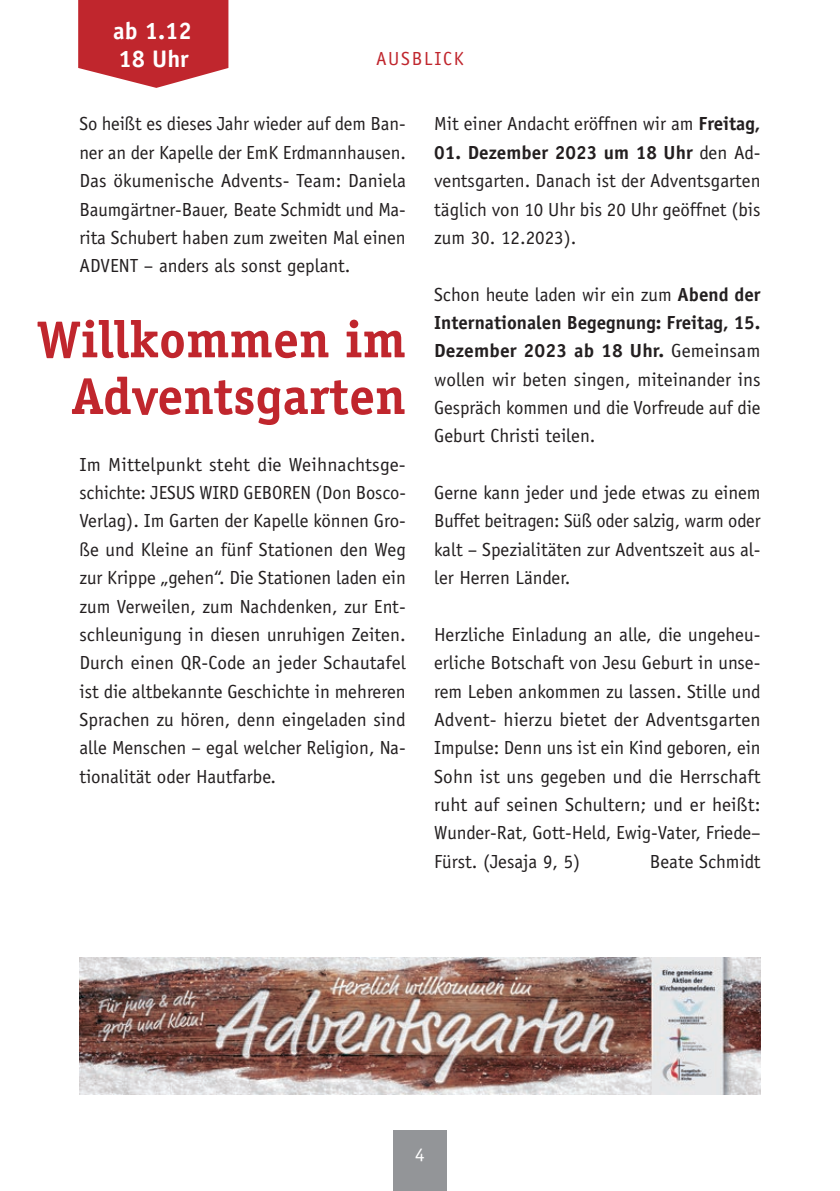
<style>
.page{position:relative;width:840px;height:1191px;background:#fff}
.page>*{position:absolute;margin:0;border:0;box-sizing:border-box;transform-origin:0 0}
.t1{font:700 52px/56.6px "Officina Serif Std";color:#c0262d;text-align:right}
.t2{font:700 24px/28px "Officina Sans Std";color:#fff}
.t3{font:19px/28.4px "Officina Sans Std";color:#231f20;text-align:justify}
.t4{font:19px "Officina Sans Std";letter-spacing:.1em;color:#c0262d}
.t5{font:19px "Officina Sans Std";color:#fff}
.s1{font-weight:700}
</style>
<div class="page">
<img style="left:79px;top:958px;width:681px;height:136px">
<svg style="left:78px;top:0;width:150px;height:88px;background:#c73f45"></svg>
<div style="left:393px;top:1130px;width:53px;height:61px;background:#939598"></div>
<p class="t2" style="left:113px;top:16px;width:80px">ab 1.12<br>18 Uhr</p>
<p class="t4" style="left:376px;top:47px;width:89px">AUSBLICK</p>
<p class="t3" style="left:79px;top:110px;width:328px">So heißt es dieses Jahr wieder auf dem Ban&shy;ner an der Kapelle der EmK Erdmannhausen.<br>Das ökumenische Advents- Team: Daniela Baumgärtner-Bauer, Beate Schmidt und Ma&shy;rita Schubert haben zum zweiten Mal einen ADVENT – anders als sonst geplant.</p>
<h1 class="t1" style="left:37px;top:311px;width:370px">Willkommen im<br>Adventsgarten</h1>
<p class="t3" style="left:79px;top:450px;width:328px">Im Mittelpunkt steht die Weihnachtsge&shy;schichte: JESUS WIRD GEBOREN (Don Bosco-Verlag). Im Garten der Kapelle können Gro&shy;ße und Kleine an fünf Stationen den Weg zur Krippe „gehen“. Die Stationen laden ein zum Verweilen, zum Nachdenken, zur Ent&shy;schleunigung in diesen unruhigen Zeiten.<br>Durch einen QR-Code an jeder Schautafel ist die altbekannte Geschichte in mehreren Sprachen zu hören, denn eingeladen sind alle Menschen – egal welcher Religion, Na&shy;tionalität oder Hautfarbe.</p>
<p class="t3" style="left:434px;top:110px;width:327px">Mit einer Andacht eröffnen wir am <span class="s1">Freitag,</span></p>
<p class="t3" style="left:434px;top:138px;width:328px"><span class="s1">01. Dezember 2023 um 18 Uhr</span> den Ad&shy;ventsgarten. Danach ist der Adventsgarten täglich von 10 Uhr bis 20 Uhr geöffnet (bis zum 30. 12.2023).</p>
<p class="t3" style="left:434px;top:280px;width:327px">Schon heute laden wir ein zum <span class="s1">Abend der Internationalen Begegnung: Freitag, 15.<br>Dezember 2023 ab 18 Uhr.</span> Gemeinsam wollen wir beten singen, miteinander ins Gespräch kommen und die Vorfreude auf die Geburt Christi teilen.</p>
<p class="t3" style="left:434px;top:478px;width:328px">Gerne kann jeder und jede etwas zu einem Buffet beitragen: Süß oder salzig, warm oder kalt – Spezialitäten zur Adventszeit aus al&shy;ler Herren Länder.</p>
<p class="t3" style="left:434px;top:620px;width:328px">Herzliche Einladung an alle, die ungeheu&shy;erliche Botschaft von Jesu Geburt in unse&shy;rem Leben ankommen zu lassen. Stille und Advent- hierzu bietet der Adventsgarten Impulse: Denn uns ist ein Kind geboren, ein Sohn ist uns gegeben und die Herrschaft ruht auf seinen Schultern; und er heißt:<br>Wunder-Rat, Gott-Held, Ewig-Vater, Friede– Fürst. (Jesaja 9, 5)</p>
<p class="t3" style="left:649px;top:847px;width:112px">Beate Schmidt</p>
<p class="t5" style="left:415px;top:1143px;width:11px">4</p>
</div>
